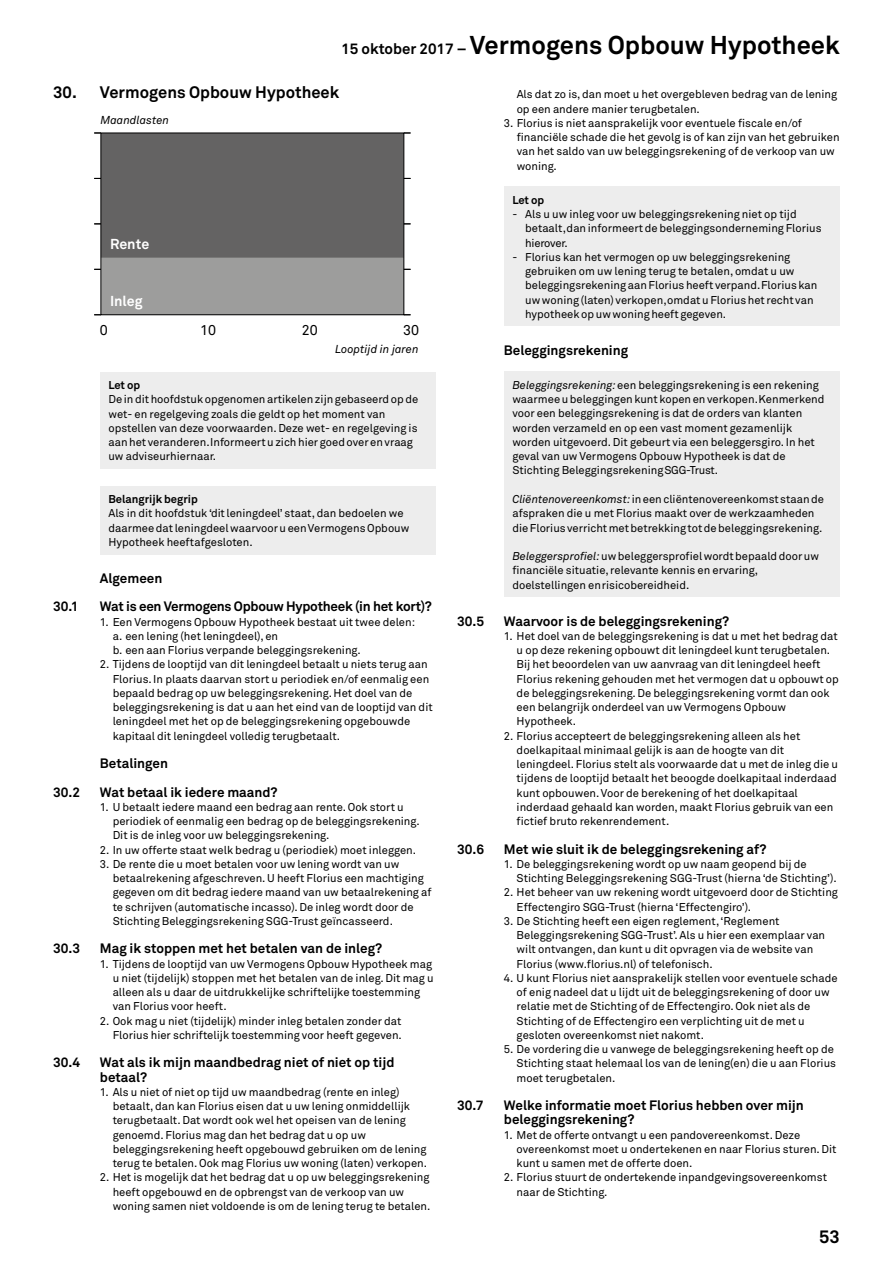
<style>
.page{position:relative;width:893px;height:1263px;background:#fff}
.page>*{position:absolute;margin:0;border:0;box-sizing:border-box;transform-origin:0 0}
.t1{font:700 25.5px "Akkurat";color:#000}
.t2{font:700 18px "Akkurat";color:#000}
.t3{font:700 16.5px "Akkurat";color:#000}
.t4{font:700 14.25px "Akkurat";color:#fff}
.t5{font:14.25px "Akkurat";color:#000}
.t6{font:700 13.5px/14.2px "Akkurat";color:#000}
.t7{font:700 13.5px "Akkurat";letter-spacing:-.02em;color:#000}
.t8{font:italic 11.4px "Akkurat";color:#000}
.t9{font:11.25px/14.2px "Akkurat";color:#000}
.t10{font:700 11.25px "Akkurat";color:#000}
.s1{font-size:15px}
.s2{font-style:italic}
</style>
<div class="page">
<div style="left:101px;top:258px;width:303px;height:57px;background:#9d9d9c"></div>
<div style="left:101px;top:133px;width:303px;height:125px;background:#646363"></div>
<div style="left:101px;top:133px;width:303px;height:182px;border:1px solid #000"></div>
<div style="left:100px;top:372px;width:336px;height:97px;background:#ededed"></div>
<div style="left:100px;top:486px;width:336px;height:68px;background:#ededed"></div>
<div style="left:504px;top:187px;width:336px;height:139px;background:#ededed"></div>
<div style="left:504px;top:372px;width:336px;height:225px;background:#ededed"></div>
<h1 class="t1" style="left:341px;top:29px;width:500px"><span class="s1">15 oktober 2017 –</span> Vermogens Opbouw Hypotheek</h1>
<h3 class="t3" style="left:53px;top:82px;width:288px">30. Vermogens Opbouw Hypotheek</h3>
<p class="t8" style="left:101px;top:114px;width:70px">Maandlasten</p>
<p class="t4" style="left:110px;top:235px;width:41px">Rente</p>
<p class="t4" style="left:110px;top:292px;width:34px">Inleg</p>
<p class="t5" style="left:100px;top:322px;width:9px">0</p>
<p class="t5" style="left:200px;top:322px;width:17px">10</p>
<p class="t5" style="left:302px;top:322px;width:17px">20</p>
<p class="t5" style="left:403px;top:322px;width:17px">30</p>
<p class="t8" style="left:335px;top:343px;width:85px">Looptijd in jaren</p>
<p class="t10" style="left:108px;top:378px;width:33px">Let op</p>
<p class="t9" style="left:108px;top:392px;width:311px">De in dit hoofdstuk opgenomen artikelen zijn gebaseerd op de wet- en regelgeving zoals die geldt op het moment van opstellen van deze voorwaarden. Deze wet- en regelgeving is aan het veranderen. Informeert u zich hier goed over en vraag uw adviseur hiernaar.</p>
<p class="t10" style="left:108px;top:492px;width:91px">Belangrijk begrip</p>
<p class="t9" style="left:108px;top:506px;width:303px">Als in dit hoofdstuk ‘dit leningdeel’ staat, dan bedoelen we daarmee dat leningdeel waarvoor u een Vermogens Opbouw<br>Hypotheek heeft afgesloten.</p>
<p class="t6" style="left:100px;top:571px;width:64px">Algemeen</p>
<p class="t6" style="left:53px;top:599px;width:27px">30.1</p>
<p class="t7" style="left:100px;top:598px;width:334px">Wat is een Vermogens Opbouw Hypotheek (in het kort)?</p>
<p class="t9" style="left:113px;top:615px;width:304px;text-indent:-13px">1. Een Vermogens Opbouw Hypotheek bestaat uit twee delen: a. een lening (het leningdeel), en<br>b. een aan Florius verpande beleggingsrekening.</p>
<p class="t9" style="left:113px;top:657px;width:322px;text-indent:-13px">2. Tijdens de looptijd van dit leningdeel betaalt u niets terug aan Florius. In plaats daarvan stort u periodiek en/of eenmalig een bepaald bedrag op uw beleggingsrekening. Het doel van de beleggingsrekening is dat u aan het eind van de looptijd van dit leningdeel met het op de beleggingsrekening opgebouwde kapitaal dit leningdeel volledig terugbetaalt.</p>
<p class="t6" style="left:100px;top:756px;width:70px">Betalingen</p>
<p class="t6" style="left:53px;top:785px;width:29px">30.2</p>
<p class="t6" style="left:100px;top:785px;width:179px">Wat betaal ik iedere maand?</p>
<p class="t9" style="left:113px;top:800px;width:309px;text-indent:-13px">1. U betaalt iedere maand een bedrag aan rente. Ook stort u periodiek of eenmalig een bedrag op de beleggingsrekening.<br>Dit is de inleg voor uw beleggingsrekening.</p>
<p class="t9" style="left:100px;top:843px;width:318px">2. In uw offerte staat welk bedrag u (periodiek) moet inleggen.</p>
<p class="t9" style="left:113px;top:857px;width:320px;text-indent:-13px">3. De rente die u moet betalen voor uw lening wordt van uw betaalrekening afgeschreven. U heeft Florius een machtiging gegeven om dit bedrag iedere maand van uw betaalrekening af te schrijven (automatische incasso). De inleg wordt door de Stichting Beleggingsrekening SGG-Trust geïncasseerd.</p>
<p class="t6" style="left:53px;top:941px;width:29px">30.3</p>
<p class="t6" style="left:100px;top:941px;width:284px">Mag ik stoppen met het betalen van de inleg?</p>
<p class="t9" style="left:113px;top:957px;width:323px;text-indent:-13px">1. Tijdens de looptijd van uw Vermogens Opbouw Hypotheek mag u niet (tijdelijk) stoppen met het betalen van de inleg. Dit mag u alleen als u daar de uitdrukkelijke schriftelijke toestemming van Florius voor heeft.</p>
<p class="t9" style="left:100px;top:1014px;width:303px;text-align:right">2. Ook mag u niet (tijdelijk) minder inleg betalen zonder dat<br>Florius hier schriftelijk toestemming voor heeft gegeven.</p>
<p class="t6" style="left:53px;top:1055px;width:29px">30.4</p>
<p class="t6" style="left:100px;top:1055px;width:296px">Wat als ik mijn maandbedrag niet of niet op tijd betaal?</p>
<p class="t9" style="left:113px;top:1085px;width:316px;text-indent:-13px">1. Als u niet of niet op tijd uw maandbedrag (rente en inleg) betaalt, dan kan Florius eisen dat u uw lening onmiddellijk terugbetaalt. Dat wordt ook wel het opeisen van de lening genoemd. Florius mag dan het bedrag dat u op uw beleggingsrekening heeft opgebouwd gebruiken om de lening terug te betalen. Ook mag Florius uw woning (laten) verkopen.</p>
<p class="t9" style="left:113px;top:1170px;width:319px;text-indent:-13px">2. Het is mogelijk dat het bedrag dat u op uw beleggingsrekening heeft opgebouwd en de opbrengst van de verkoop van uw woning samen niet voldoende is om de lening terug te betalen.</p>
<p class="t9" style="left:517px;top:87px;width:322px">Als dat zo is, dan moet u het overgebleven bedrag van de lening op een andere manier terugbetalen.</p>
<p class="t9" style="left:517px;top:116px;width:324px;text-indent:-13px">3. Florius is niet aansprakelijk voor eventuele fiscale en/of financiële schade die het gevolg is of kan zijn van het gebruiken van het saldo van uw beleggingsrekening of de verkoop van uw woning.</p>
<p class="t10" style="left:512px;top:193px;width:33px">Let op</p>
<p class="t9" style="left:525px;top:207px;width:298px;text-indent:-13px">- Als u uw inleg voor uw beleggingsrekening niet op tijd betaalt, dan informeert de beleggingsonderneming Florius hierover.</p>
<p class="t9" style="left:525px;top:250px;width:294px;text-indent:-13px">- Florius kan het vermogen op uw beleggingsrekening gebruiken om uw lening terug te betalen, omdat u uw beleggingsrekening aan Florius heeft verpand. Florius kan uw woning (laten) verkopen, omdat u Florius het recht van hypotheek op uw woning heeft gegeven.</p>
<p class="t6" style="left:504px;top:343px;width:126px">Beleggingsrekening</p>
<p class="t9" style="left:512px;top:378px;width:314px"><span class="s2">Beleggingsrekening:</span> een beleggingsrekening is een rekening waarmee u beleggingen kunt kopen en verkopen. Kenmerkend voor een beleggingsrekening is dat de orders van klanten worden verzameld en op een vast moment gezamenlijk worden uitgevoerd. Dit gebeurt via een beleggersgiro. In het geval van uw Vermogens Opbouw Hypotheek is dat de Stichting Beleggingsrekening SGG-Trust.</p>
<p class="t9" style="left:512px;top:492px;width:313px"><span class="s2">Cliëntenovereenkomst:</span> in een cliëntenovereenkomst staan de afspraken die u met Florius maakt over de werkzaamheden die Florius verricht met betrekking tot de beleggingsrekening.</p>
<p class="t9" style="left:512px;top:549px;width:308px"><span class="s2">Beleggersprofiel:</span> uw beleggersprofiel wordt bepaald door uw financiële situatie, relevante kennis en ervaring, doelstellingen en risicobereidheid.</p>
<p class="t6" style="left:457px;top:614px;width:29px">30.5</p>
<p class="t6" style="left:504px;top:614px;width:227px">Waarvoor is de beleggingsrekening?</p>
<p class="t9" style="left:517px;top:629px;width:324px;text-indent:-13px">1. Het doel van de beleggingsrekening is dat u met het bedrag dat u op deze rekening opbouwt dit leningdeel kunt terugbetalen.<br>Bij het beoordelen van uw aanvraag van dit leningdeel heeft Florius rekening gehouden met het vermogen dat u opbouwt op de beleggingsrekening. De beleggingsrekening vormt dan ook een belangrijk onderdeel van uw Vermogens Opbouw Hypotheek.</p>
<p class="t9" style="left:517px;top:729px;width:323px;text-indent:-13px">2. Florius accepteert de beleggingsrekening alleen als het doelkapitaal minimaal gelijk is aan de hoogte van dit leningdeel. Florius stelt als voorwaarde dat u met de inleg die u tijdens de looptijd betaalt het beoogde doelkapitaal inderdaad kunt opbouwen. Voor de berekening of het doelkapitaal inderdaad gehaald kan worden, maakt Florius gebruik van een fictief bruto rekenrendement.</p>
<p class="t6" style="left:457px;top:842px;width:29px">30.6</p>
<p class="t6" style="left:504px;top:842px;width:264px">Met wie sluit ik de beleggingsrekening af?</p>
<p class="t9" style="left:517px;top:857px;width:322px;text-indent:-13px">1. De beleggingsrekening wordt op uw naam geopend bij de<br>Stichting Beleggingsrekening SGG-Trust (hierna ‘de Stichting’).</p>
<p class="t9" style="left:517px;top:885px;width:323px;text-indent:-13px">2. Het beheer van uw rekening wordt uitgevoerd door de Stichting<br>Effectengiro SGG-Trust (hierna ‘Effectengiro’).</p>
<p class="t9" style="left:517px;top:914px;width:310px;text-indent:-13px">3. De Stichting heeft een eigen reglement, ‘Reglement Beleggingsrekening SGG-Trust’. Als u hier een exemplaar van wilt ontvangen, dan kunt u dit opvragen via de website van Florius (www.florius.nl) of telefonisch.</p>
<p class="t9" style="left:517px;top:971px;width:322px;text-indent:-13px">4. U kunt Florius niet aansprakelijk stellen voor eventuele schade of enig nadeel dat u lijdt uit de beleggingsrekening of door uw relatie met de Stichting of de Effectengiro. Ook niet als de Stichting of de Effectengiro een verplichting uit de met u gesloten overeenkomst niet nakomt.</p>
<p class="t9" style="left:517px;top:1042px;width:321px;text-indent:-13px">5. De vordering die u vanwege de beleggingsrekening heeft op de<br>Stichting staat helemaal los van de lening(en) die u aan Florius moet terugbetalen.</p>
<p class="t6" style="left:457px;top:1098px;width:28px">30.7</p>
<p class="t6" style="left:504px;top:1098px;width:301px">Welke informatie moet Florius hebben over mijn beleggingsrekening?</p>
<p class="t9" style="left:517px;top:1128px;width:321px;text-indent:-13px">1. Met de offerte ontvangt u een pandovereenkomst. Deze overeenkomst moet u ondertekenen en naar Florius sturen. Dit kunt u samen met de offerte doen.</p>
<p class="t9" style="left:517px;top:1170px;width:312px;text-indent:-13px">2. Florius stuurt de ondertekende inpandgevingsovereenkomst naar de Stichting.</p>
<h2 class="t2" style="left:819px;top:1225px;width:22px">53</h2>
</div>
